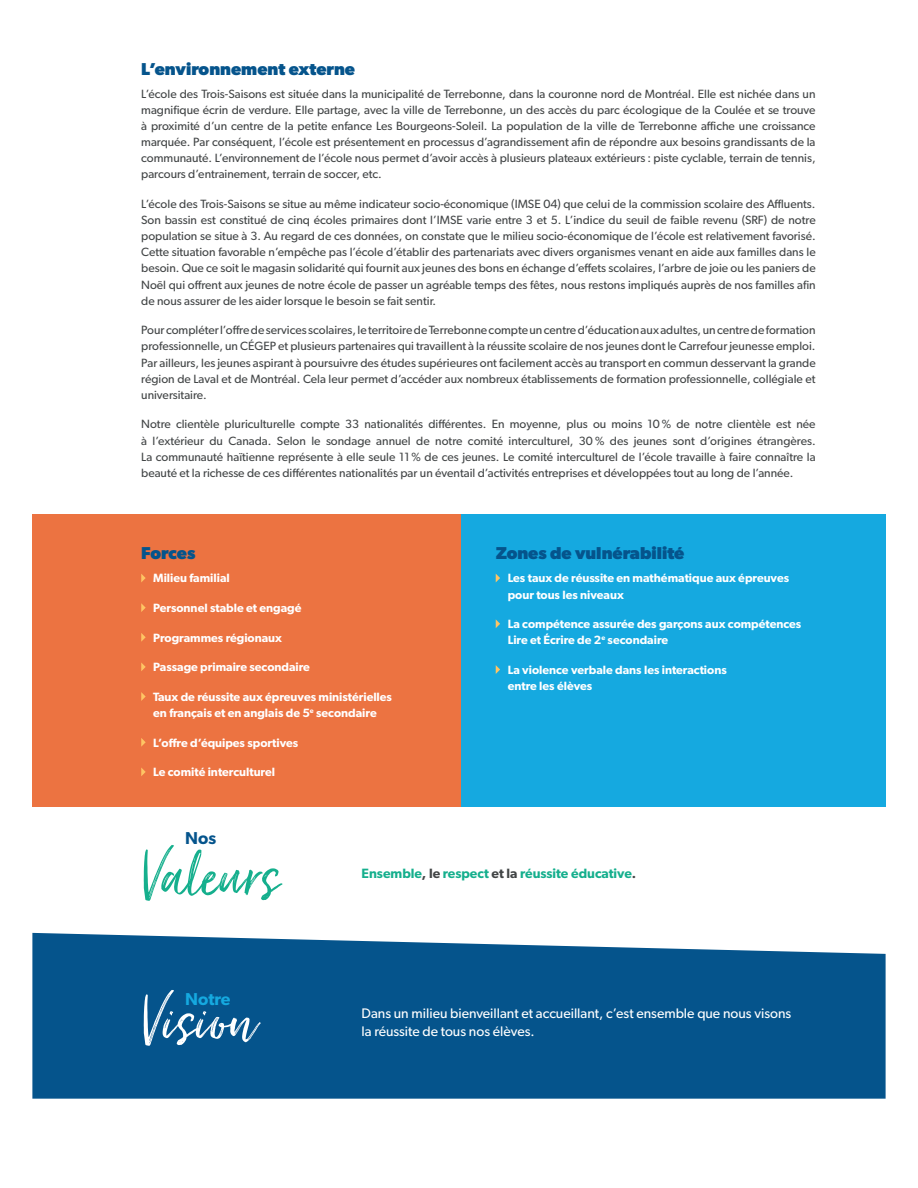
<style>
.page{position:relative;width:918px;height:1188px;background:#fff}
.page>*{position:absolute;margin:0;border:0;box-sizing:border-box;transform-origin:0 0}
.t1{font:79.5px "Just Lovely";color:#15af8d}
.t2{font:79.5px "Just Lovely";color:#fff}
.t3{font:700 17.25px "Gibson";color:#05548c}
.t4{font:600 17.25px "Gibson";color:#15a9e0}
.t5{font:600 17.25px "Gibson";color:#05548c}
.t6{font:13.8px "Gibson";color:#fff}
.t7{font:600 13.5px "Gibson";color:#15af8d}
.t8{font:12px/16.2px "Gibson";color:#424546;text-align:justify}
.t9{font:600 12px/16.2px "Gibson";color:#fff}
.s1{color:#424546}
</style>
<div class="page">
<svg style="left:32px;top:933px;width:854px;height:166px;background:#155f93"></svg>
<div style="left:32px;top:514px;width:430px;height:293px;background:#ec7341"></div>
<div style="left:461px;top:514px;width:425px;height:293px;background:#15a9e0"></div>
<svg style="left:141px;top:574px;width:5px;height:8px"></svg>
<svg style="left:141px;top:603px;width:5px;height:9px"></svg>
<svg style="left:141px;top:633px;width:5px;height:9px"></svg>
<svg style="left:141px;top:662px;width:5px;height:9px"></svg>
<svg style="left:141px;top:692px;width:5px;height:9px"></svg>
<svg style="left:141px;top:738px;width:5px;height:9px"></svg>
<svg style="left:141px;top:767px;width:5px;height:9px"></svg>
<svg style="left:496px;top:574px;width:4px;height:8px"></svg>
<svg style="left:496px;top:619px;width:4px;height:9px"></svg>
<svg style="left:496px;top:665px;width:4px;height:9px"></svg>
<h2 class="t3" style="left:141px;top:59px;width:215px">L’environnement externe</h2>
<p class="t8" style="left:141px;top:85px;width:676px">L’école des Trois-Saisons est située dans la municipalité de Terrebonne, dans la couronne nord de Montréal. Elle est nichée dans un magnifique écrin de verdure. Elle partage, avec la ville de Terrebonne, un des accès du parc écologique de la Coulée et se trouve à proximité d’un centre de la petite enfance Les Bourgeons-Soleil. La population de la ville de Terrebonne affiche une croissance marquée. Par conséquent, l’école est présentement en processus d’agrandissement afin de répondre aux besoins grandissants de la communauté. L’environnement de l’école nous permet d’avoir accès à plusieurs plateaux extérieurs : piste cyclable, terrain de tennis, parcours d’entrainement, terrain de soccer, etc.</p>
<p class="t8" style="left:141px;top:195px;width:676px">L’école des Trois-Saisons se situe au même indicateur socio-économique (IMSE 04) que celui de la commission scolaire des Affluents.<br>Son bassin est constitué de cinq écoles primaires dont l’IMSE varie entre 3 et 5. L’indice du seuil de faible revenu (SRF) de notre population se situe à 3. Au regard de ces données, on constate que le milieu socio-économique de l’école est relativement favorisé.<br>Cette situation favorable n’empêche pas l’école d’établir des partenariats avec divers organismes venant en aide aux familles dans le besoin. Que ce soit le magasin solidarité qui fournit aux jeunes des bons en échange d’effets scolaires, l’arbre de joie ou les paniers de Noël qui offrent aux jeunes de notre école de passer un agréable temps des fêtes, nous restons impliqués auprès de nos familles afin de nous assurer de les aider lorsque le besoin se fait sentir.</p>
<p class="t8" style="left:141px;top:322px;width:676px">Pour compléter l’offre de services scolaires, le territoire de Terrebonne compte un centre d’éducation aux adultes, un centre de formation professionnelle, un CÉGEP et plusieurs partenaires qui travaillent à la réussite scolaire de nos jeunes dont le Carrefour jeunesse emploi.<br>Par ailleurs, les jeunes aspirant à poursuivre des études supérieures ont facilement accès au transport en commun desservant la grande région de Laval et de Montréal. Cela leur permet d’accéder aux nombreux établissements de formation professionnelle, collégiale et universitaire.</p>
<p class="t8" style="left:141px;top:416px;width:676px">Notre clientèle pluriculturelle compte 33 nationalités différentes. En moyenne, plus ou moins 10 % de notre clientèle est née à l’extérieur du Canada. Selon le sondage annuel de notre comité interculturel, 30 % des jeunes sont d’origines étrangères.<br>La communauté haïtienne représente à elle seule 11 % de ces jeunes. Le comité interculturel de l’école travaille à faire connaître la beauté et la richesse de ces différentes nationalités par un éventail d’activités entreprises et développées tout au long de l’année.</p>
<h2 class="t3" style="left:141px;top:542px;width:56px">Forces</h2>
<h2 class="t3" style="left:496px;top:542px;width:190px">Zones de vulnérabilité</h2>
<p class="t9" style="left:153px;top:570px;width:78px">Milieu familial</p>
<p class="t9" style="left:153px;top:600px;width:150px">Personnel stable et engagé</p>
<p class="t9" style="left:153px;top:629px;width:130px">Programmes régionaux</p>
<p class="t9" style="left:153px;top:659px;width:158px">Passage primaire secondaire</p>
<p class="t9" style="left:153px;top:688px;width:240px">Taux de réussite aux épreuves ministérielles en français et en anglais de 5<sup>e</sup> secondaire</p>
<p class="t9" style="left:153px;top:734px;width:147px">L’offre d’équipes sportives</p>
<p class="t9" style="left:153px;top:764px;width:123px">Le comité interculturel</p>
<p class="t9" style="left:508px;top:570px;width:283px">Les taux de réussite en mathématique aux épreuves pour tous les niveaux</p>
<p class="t9" style="left:508px;top:616px;width:295px">La compétence assurée des garçons aux compétences<br>Lire et Écrire de 2<sup>e</sup> secondaire</p>
<p class="t9" style="left:508px;top:661px;width:221px">La violence verbale dans les interactions entre les élèves</p>
<h2 class="t5" style="left:185px;top:827px;width:32px">Nos</h2>
<h1 class="t1" style="left:142px;top:827px;width:139px">Valeurs</h1>
<h1 class="t2" style="left:142px;top:972px;width:116px">Vision</h1>
<h2 class="t4" style="left:185px;top:989px;width:47px">Notre</h2>
<p class="t7" style="left:362px;top:865px;width:276px">Ensemble<span class="s1">, le</span> respect <span class="s1">et la</span> réussite éducative<span class="s1">.</span></p>
<p class="t6" style="left:362px;top:1005px;width:431px">Dans un milieu bienveillant et accueillant, c’est ensemble que nous visons</p>
<p class="t6" style="left:362px;top:1023px;width:175px">la réussite de tous nos élèves.</p>
</div>
